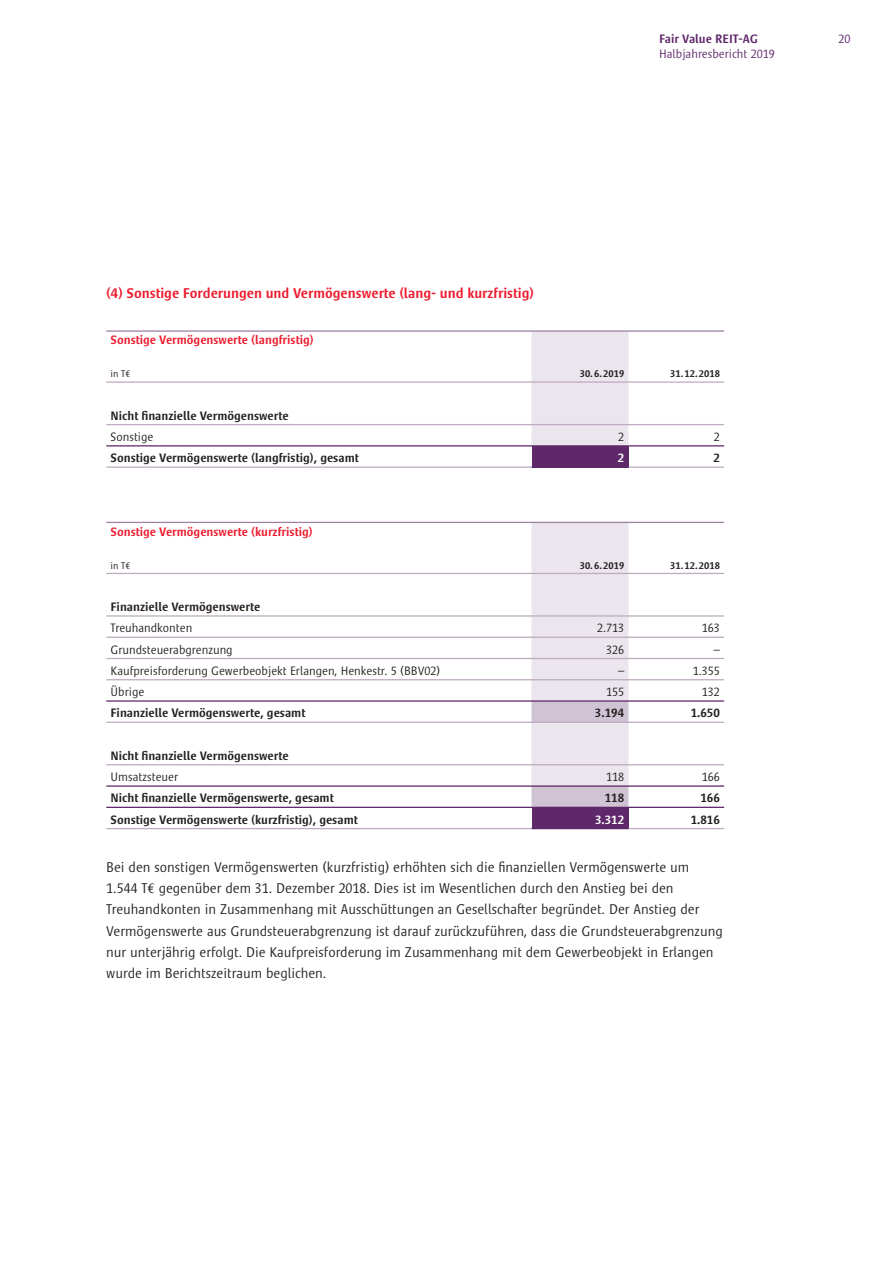
<style>
.page{position:relative;width:893px;height:1263px;background:#fff}
.page>*{position:absolute;margin:0;border:0;box-sizing:border-box;transform-origin:0 0}
.t1{font:300 14.4px/21.3px "Satero Sans LT Pro";color:#231f20}
.t2{font:500 14.4px "Satero Sans LT Pro";color:#ee1b2d}
.t3{font:500 12.45px "Satero Sans LT Pro";color:#231f20}
.t4{font:300 12.45px "Satero Sans LT Pro";color:#231f20}
.t5{font:500 12.45px "Satero Sans LT Pro";color:#ee1b2d}
.t6{font:300 12.45px "Satero Sans LT Pro";color:#5f286a}
.t7{font:500 12.45px "Satero Sans LT Pro";color:#5f286a}
.t8{font:500 12.45px "Satero Sans LT Pro";color:#fff}
.t9{font:500 10.05px "Satero Sans LT Pro";color:#231f20}
.t10{font:300 10.05px "Satero Sans LT Pro";color:#231f20}
</style>
<div class="page">
<div style="left:531px;top:332px;width:97px;height:113px;background:#ebe6ed"></div>
<div style="left:531px;top:446px;width:97px;height:21px;background:#5f286a"></div>
<hr style="left:106px;top:330px;width:618px;height:2px;background:#9d80a2">
<hr style="left:106px;top:381px;width:618px;height:2px;background:#beaac1">
<hr style="left:106px;top:424px;width:618px;height:1px;background:#beaac1">
<hr style="left:106px;top:466px;width:425px;height:2px;background:#beaac1">
<hr style="left:628px;top:466px;width:96px;height:2px;background:#beaac1">
<hr style="left:531px;top:466px;width:97px;height:2px;background:#5f286a">
<hr style="left:106px;top:445px;width:618px;height:1px;background:#5f286a">
<svg style="left:531px;top:523px;width:97px;height:284px;background:#e6e0e8"></svg>
<div style="left:531px;top:807px;width:97px;height:21px;background:#5f286a"></div>
<hr style="left:106px;top:522px;width:618px;height:1px;background:#9d80a2">
<hr style="left:106px;top:573px;width:618px;height:1px;background:#beaac1">
<hr style="left:106px;top:615px;width:618px;height:2px;background:#beaac1">
<hr style="left:106px;top:637px;width:618px;height:1px;background:#beaac1">
<hr style="left:106px;top:658px;width:618px;height:1px;background:#beaac1">
<hr style="left:106px;top:679px;width:618px;height:1px;background:#beaac1">
<hr style="left:106px;top:722px;width:618px;height:1px;background:#beaac1">
<hr style="left:106px;top:764px;width:618px;height:1px;background:#beaac1">
<hr style="left:106px;top:828px;width:425px;height:1px;background:#beaac1">
<hr style="left:628px;top:828px;width:96px;height:1px;background:#beaac1">
<hr style="left:531px;top:828px;width:97px;height:1px;background:#5f286a">
<hr style="left:106px;top:807px;width:618px;height:1px;background:#5f286a">
<hr style="left:106px;top:700px;width:618px;height:2px;background:#5f286a">
<hr style="left:106px;top:785px;width:618px;height:2px;background:#5f286a">
<p class="t7" style="left:659px;top:34px;width:100px">Fair Value REIT-AG</p>
<p class="t6" style="left:659px;top:48px;width:117px">Halbjahresbericht 2019</p>
<p class="t6" style="left:838px;top:33px;width:14px">20</p>
<p class="t2" style="left:106px;top:287px;width:429px">(4) Sonstige Forderungen und Vermögenswerte (lang- und kurzfristig)</p>
<p class="t5" style="left:111px;top:335px;width:205px">Sonstige Vermögenswerte (langfristig)</p>
<p class="t10" style="left:111px;top:370px;width:21px">in T€</p>
<p class="t9" style="left:580px;top:370px;width:46px">30. 6. 2019</p>
<p class="t9" style="left:670px;top:370px;width:51px">31. 12. 2018</p>
<p class="t3" style="left:111px;top:411px;width:180px">Nicht finanzielle Vermögenswerte</p>
<p class="t4" style="left:111px;top:432px;width:44px">Sonstige</p>
<p class="t4" style="left:618px;top:432px;width:8px">2</p>
<p class="t4" style="left:714px;top:432px;width:8px">2</p>
<p class="t3" style="left:111px;top:453px;width:250px">Sonstige Vermögenswerte (langfristig), gesamt</p>
<p class="t8" style="left:618px;top:453px;width:8px">2</p>
<p class="t3" style="left:713px;top:453px;width:8px">2</p>
<p class="t5" style="left:111px;top:527px;width:204px">Sonstige Vermögenswerte (kurzfristig)</p>
<p class="t10" style="left:111px;top:561px;width:21px">in T€</p>
<p class="t9" style="left:580px;top:561px;width:46px">30. 6. 2019</p>
<p class="t9" style="left:670px;top:561px;width:51px">31. 12. 2018</p>
<p class="t3" style="left:111px;top:602px;width:151px">Finanzielle Vermögenswerte</p>
<p class="t4" style="left:111px;top:623px;width:83px">Treuhandkonten</p>
<p class="t4" style="left:597px;top:623px;width:29px">2.713</p>
<p class="t4" style="left:702px;top:623px;width:20px">163</p>
<p class="t4" style="left:111px;top:644px;width:124px">Grundsteuerabgrenzung</p>
<p class="t4" style="left:606px;top:644px;width:20px">326</p>
<p class="t4" style="left:714px;top:644px;width:8px">–</p>
<p class="t4" style="left:111px;top:666px;width:331px">Kaufpreisforderung Gewerbeobjekt Erlangen, Henkestr. 5 (BBV02)</p>
<p class="t4" style="left:618px;top:666px;width:8px">–</p>
<p class="t4" style="left:693px;top:666px;width:29px">1.355</p>
<p class="t4" style="left:111px;top:687px;width:35px">Übrige</p>
<p class="t4" style="left:606px;top:687px;width:20px">155</p>
<p class="t4" style="left:702px;top:687px;width:20px">132</p>
<p class="t3" style="left:111px;top:708px;width:196px">Finanzielle Vermögenswerte, gesamt</p>
<p class="t3" style="left:595px;top:708px;width:31px">3.194</p>
<p class="t3" style="left:691px;top:708px;width:31px">1.650</p>
<p class="t3" style="left:111px;top:751px;width:180px">Nicht finanzielle Vermögenswerte</p>
<p class="t4" style="left:111px;top:772px;width:69px">Umsatzsteuer</p>
<p class="t4" style="left:606px;top:772px;width:20px">118</p>
<p class="t4" style="left:702px;top:772px;width:20px">166</p>
<p class="t3" style="left:111px;top:793px;width:225px">Nicht finanzielle Vermögenswerte, gesamt</p>
<p class="t3" style="left:605px;top:793px;width:21px">118</p>
<p class="t3" style="left:700px;top:793px;width:21px">166</p>
<p class="t3" style="left:111px;top:815px;width:249px">Sonstige Vermögenswerte (kurzfristig), gesamt</p>
<p class="t8" style="left:595px;top:815px;width:31px">3.312</p>
<p class="t3" style="left:691px;top:815px;width:31px">1.816</p>
<p class="t1" style="left:106px;top:857px;width:618px">Bei den sonstigen Vermögenswerten (kurzfristig) erhöhten sich die finanziellen Vermögenswerte um 1.544 T€ gegenüber dem 31. Dezember 2018. Dies ist im Wesentlichen durch den Anstieg bei den Treuhandkonten in Zusammenhang mit Ausschüttungen an Gesellschafter begründet. Der Anstieg der Vermögenswerte aus Grundsteuerabgrenzung ist darauf zurückzuführen, dass die Grundsteuerabgrenzung nur unterjährig erfolgt. Die Kaufpreisforderung im Zusammenhang mit dem Gewerbeobjekt in Erlangen wurde im Berichtszeitraum beglichen.</p>
</div>
